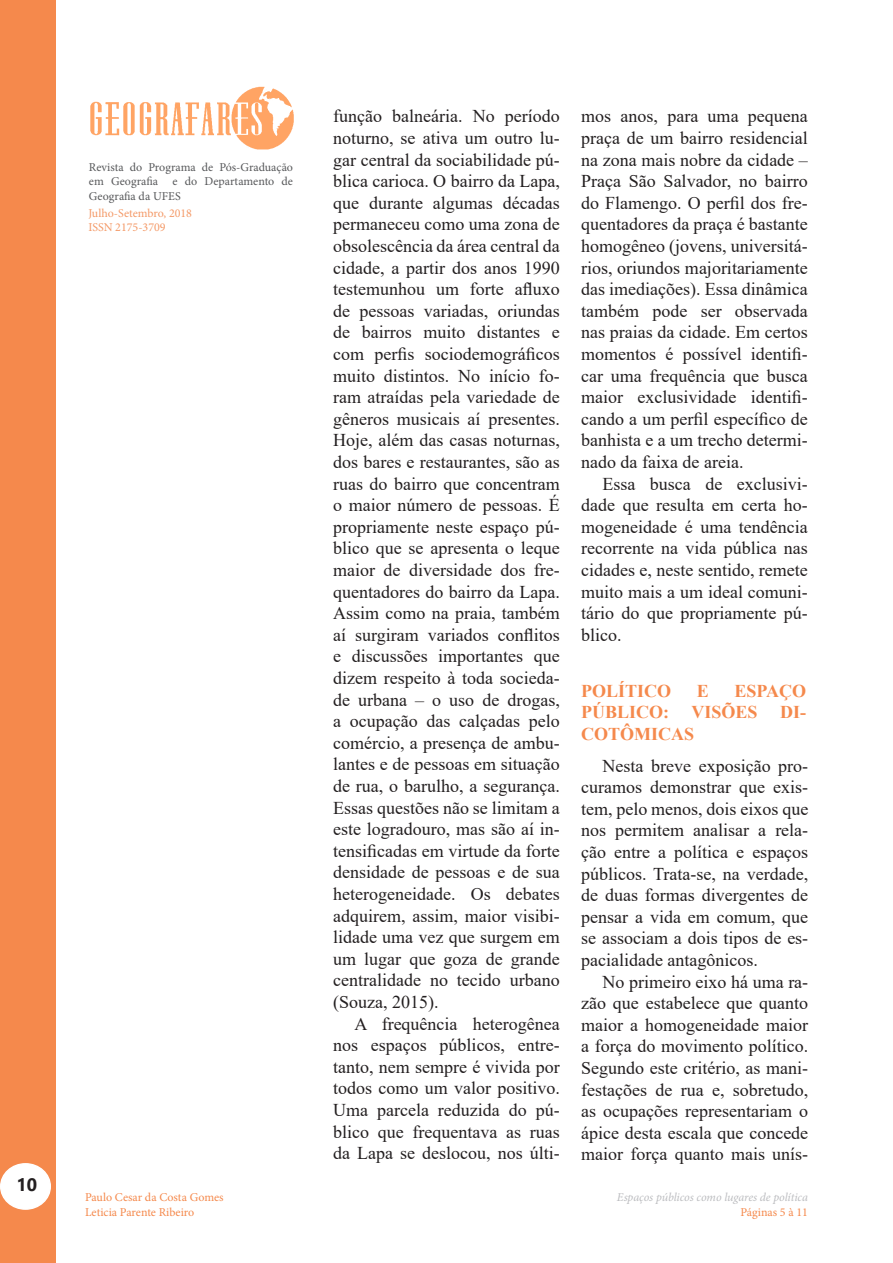
<style>
.page{position:relative;width:893px;height:1263px;background:#fff}
.page>*{position:absolute;margin:0;border:0;box-sizing:border-box;transform-origin:0 0}
.Corpo_do_Texto_Ofici{font:18px/21.6px "Times New Roman";color:#231f20;text-align:justify}
.t1{font:700 18px/21.6px "Times New Roman";color:#f5894c}
.t2{font:700 18px "Segoe UI";color:#231f20}
.t3{font:12px/14.4px "Minion Pro";color:#57585a;text-align:justify}
.t4{font:12px/14.4px "Minion Pro";color:#f5894c}
.t5{font:italic 12px "Minion Pro";letter-spacing:-.01em;color:#bcbdc0}
.t6{font:12px/14.4px "Minion Pro";color:#f49967}
</style>
<div class="page">
<div style="left:0;top:0;width:55px;height:1263px;background:#f5894c"></div>
<div style="left:1px;top:1164px;width:49px;height:45px;background:#fff;border-radius:50%"></div>
<div style="left:0;top:1163px;width:51px;height:47px;border:2px solid #fff;border-radius:50%"></div>
<img style="left:90px;top:86px;width:204px;height:64px">
<p class="t2" style="left:16px;top:1168px;width:22px">10</p>
<p class="t3" style="left:89px;top:160px;width:206px">Revista do Programa de Pós-Graduação em Geografia e do Departamento de Geografia da UFES</p>
<p class="t6" style="left:88px;top:206px;width:105px">Julho-Setembro, 2018<br>ISSN 2175-3709</p>
<p class="t4" style="left:85px;top:1190px;width:140px">Paulo Cesar da Costa Gomes<br>Leticia Parente Ribeiro</p>
<p class="Corpo_do_Texto_Ofici" style="left:333px;top:105px;width:228px">função balneária. No período noturno, se ativa um outro lu&shy;gar central da sociabilidade pú&shy;blica carioca. O bairro da Lapa, que durante algumas décadas permaneceu como uma zona de obsolescência da área central da cidade, a partir dos anos 1990 testemunhou um forte afluxo de pessoas variadas, oriundas de bairros muito distantes e com perfis sociodemográficos muito distintos. No início fo&shy;ram atraídas pela variedade de gêneros musicais aí presentes.<br>Hoje, além das casas noturnas, dos bares e restaurantes, são as ruas do bairro que concentram o maior número de pessoas. É propriamente neste espaço pú&shy;blico que se apresenta o leque maior de diversidade dos fre&shy;quentadores do bairro da Lapa.<br>Assim como na praia, também aí surgiram variados conflitos e discussões importantes que dizem respeito à toda socieda&shy;de urbana – o uso de drogas, a ocupação das calçadas pelo comércio, a presença de ambu&shy;lantes e de pessoas em situação de rua, o barulho, a segurança.<br>Essas questões não se limitam a este logradouro, mas são aí in&shy;tensificadas em virtude da forte densidade de pessoas e de sua heterogeneidade. Os debates adquirem, assim, maior visibi&shy;lidade uma vez que surgem em um lugar que goza de grande centralidade no tecido urbano (Souza, 2015).</p>
<p class="Corpo_do_Texto_Ofici" style="left:333px;top:1012px;width:228px;text-indent:21px">A frequência heterogênea nos espaços públicos, entre&shy;tanto, nem sempre é vivida por todos como um valor positivo.<br>Uma parcela reduzida do pú&shy;blico que frequentava as ruas da Lapa se deslocou, nos últi-</p>
<p class="Corpo_do_Texto_Ofici" style="left:581px;top:105px;width:228px">mos anos, para uma pequena praça de um bairro residencial na zona mais nobre da cidade – Praça São Salvador, no bairro do Flamengo. O perfil dos fre&shy;quentadores da praça é bastante homogêneo (jovens, universitá&shy;rios, oriundos majoritariamente das imediações). Essa dinâmica também pode ser observada nas praias da cidade. Em certos momentos é possível identifi&shy;car uma frequência que busca maior exclusividade identifi&shy;cando a um perfil específico de banhista e a um trecho determi&shy;nado da faixa de areia.</p>
<p class="Corpo_do_Texto_Ofici" style="left:581px;top:472px;width:228px;text-indent:21px">Essa busca de exclusivi&shy;dade que resulta em certa ho&shy;mogeneidade é uma tendência recorrente na vida pública nas cidades e, neste sentido, remete muito mais a um ideal comuni&shy;tário do que propriamente pú&shy;blico.</p>
<p class="t1" style="left:581px;top:679px;width:92px">POLÍTICO</p>
<p class="t1" style="left:697px;top:679px;width:14px">E</p>
<p class="t1" style="left:581px;top:679px;width:226px;text-indent:153px">ESPAÇO<br>PÚBLICO: VISÕES</p>
<p class="t1" style="left:780px;top:701px;width:28px">DI-</p>
<p class="t1" style="left:581px;top:723px;width:115px">COTÔMICAS</p>
<p class="Corpo_do_Texto_Ofici" style="left:581px;top:754px;width:229px;text-indent:21px">Nesta breve exposição pro&shy;curamos demonstrar que exis&shy;tem, pelo menos, dois eixos que nos permitem analisar a rela&shy;ção entre a política e espaços públicos. Trata-se, na verdade, de duas formas divergentes de pensar a vida em comum, que se associam a dois tipos de es&shy;pacialidade antagônicos.</p>
<p class="Corpo_do_Texto_Ofici" style="left:581px;top:970px;width:229px;text-indent:21px">No primeiro eixo há uma ra&shy;zão que estabelece que quanto maior a homogeneidade maior a força do movimento político.<br>Segundo este critério, as mani&shy;festações de rua e, sobretudo, as ocupações representariam o ápice desta escala que concede maior força quanto mais unís-</p>
<p class="t5" style="left:617px;top:1189px;width:192px">Espaços públicos como lugares de política</p>
<p class="t4" style="left:740px;top:1205px;width:69px">Páginas 5 à 11</p>
</div>
